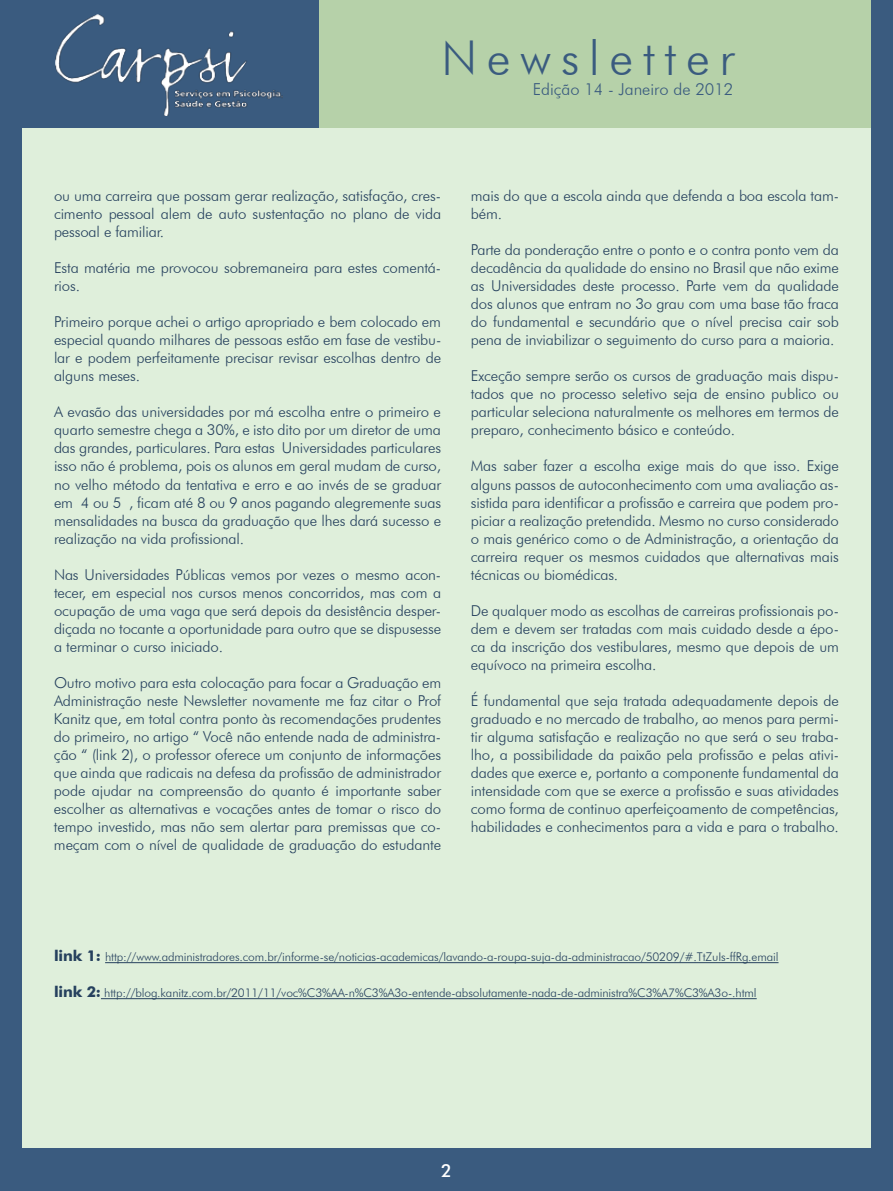
<style>
.page{position:relative;width:893px;height:1191px;background:#fff}
.page>*{position:absolute;margin:0;border:0;box-sizing:border-box;transform-origin:0 0}
.t1{font:300 48px "Futura BT";letter-spacing:.2em;color:#3a5b7f}
.t2{font:500 18px "Futura BT";color:#fff}
.t3{font:300 16.5px "Futura BT";color:#3a5b7f}
.t4{font:300 15px/18px "Futura BT";letter-spacing:-.01em;color:#26415e;text-align:justify}
.t5{font:300 12px "Futura BT";letter-spacing:-.01em;color:#26415e}
.s1{font-weight:700;font-size:15px}
</style>
<div class="page">
<div style="left:1px;top:1px;width:891px;height:1189px;background:#dfefdb"></div>
<div style="left:0;top:1148px;width:893px;height:43px;background:#3a5b7f"></div>
<div style="left:0;top:0;width:893px;height:128px;background:#b6d1a9"></div>
<div style="left:0;top:0;width:319px;height:128px;background:#3a5b7f"></div>
<div style="left:872px;top:0;width:21px;height:1191px;background:#3a5b7f"></div>
<div style="left:0;top:0;width:21px;height:1191px;background:#3a5b7f"></div>
<img style="left:55px;top:14px;width:228px;height:101px">
<hr style="left:105px;top:962px;width:673px;height:1px;background:#26415e">
<hr style="left:101px;top:998px;width:656px;height:1px;background:#26415e">
<h1 class="t1" style="left:441px;top:29px;width:295px">Newsletter</h1>
<p class="t3" style="left:533px;top:80px;width:202px">Edição 14 - Janeiro de 2012</p>
<p class="t4" style="left:54px;top:187px;width:389px">ou uma carreira que possam gerar realização, satisfação, cres&shy;cimento pessoal alem de auto sustentação no plano de vida pessoal e familiar.</p>
<p class="t4" style="left:54px;top:259px;width:389px">Esta matéria me provocou sobremaneira para estes comentá&shy;rios.</p>
<p class="t4" style="left:54px;top:313px;width:389px">Primeiro porque achei o artigo apropriado e bem colocado em especial quando milhares de pessoas estão em fase de vestibu&shy;lar e podem perfeitamente precisar revisar escolhas dentro de alguns meses.</p>
<p class="t4" style="left:54px;top:403px;width:389px">A evasão das universidades por má escolha entre o primeiro e quarto semestre chega a 30%, e isto dito por um diretor de uma das grandes, particulares. Para estas Universidades particulares isso não é problema, pois os alunos em geral mudam de curso, no velho método da tentativa e erro e ao invés de se graduar em 4 ou 5 , ficam até 8 ou 9 anos pagando alegremente suas mensalidades na busca da graduação que lhes dará sucesso e realização na vida profissional.</p>
<p class="t4" style="left:54px;top:565px;width:389px">Nas Universidades Públicas vemos por vezes o mesmo acon&shy;tecer, em especial nos cursos menos concorridos, mas com a ocupação de uma vaga que será depois da desistência desper&shy;diçada no tocante a oportunidade para outro que se dispusesse a terminar o curso iniciado.</p>
<p class="t4" style="left:54px;top:673px;width:389px">Outro motivo para esta colocação para focar a Graduação em Administração neste Newsletter novamente me faz citar o Prof Kanitz que, em total contra ponto às recomendações prudentes do primeiro, no artigo “ Você não entende nada de administra&shy;ção “ (link 2), o professor oferece um conjunto de informações que ainda que radicais na defesa da profissão de administrador pode ajudar na compreensão do quanto é importante saber escolher as alternativas e vocações antes de tomar o risco do tempo investido, mas não sem alertar para premissas que co&shy;meçam com o nível de qualidade de graduação do estudante</p>
<p class="t4" style="left:471px;top:187px;width:370px">mais do que a escola ainda que defenda a boa escola tam&shy;bém.</p>
<p class="t4" style="left:471px;top:241px;width:370px">Parte da ponderação entre o ponto e o contra ponto vem da decadência da qualidade do ensino no Brasil que não exime as Universidades deste processo. Parte vem da qualidade dos alunos que entram no 3o grau com uma base tão fraca do fundamental e secundário que o nível precisa cair sob pena de inviabilizar o seguimento do curso para a maioria.</p>
<p class="t4" style="left:471px;top:367px;width:370px">Exceção sempre serão os cursos de graduação mais dispu&shy;tados que no processo seletivo seja de ensino publico ou particular seleciona naturalmente os melhores em termos de preparo, conhecimento básico e conteúdo.</p>
<p class="t4" style="left:471px;top:457px;width:370px">Mas saber fazer a escolha exige mais do que isso. Exige alguns passos de autoconhecimento com uma avaliação as&shy;sistida para identificar a profissão e carreira que podem pro&shy;piciar a realização pretendida. Mesmo no curso considerado o mais genérico como o de Administração, a orientação da carreira requer os mesmos cuidados que alternativas mais técnicas ou biomédicas.</p>
<p class="t4" style="left:471px;top:601px;width:370px">De qualquer modo as escolhas de carreiras profissionais po&shy;dem e devem ser tratadas com mais cuidado desde a épo&shy;ca da inscrição dos vestibulares, mesmo que depois de um equívoco na primeira escolha.</p>
<p class="t4" style="left:471px;top:691px;width:370px">É fundamental que seja tratada adequadamente depois de graduado e no mercado de trabalho, ao menos para permi&shy;tir alguma satisfação e realização no que será o seu traba&shy;lho, a possibilidade da paixão pela profissão e pelas ativi&shy;dades que exerce e, portanto a componente fundamental da intensidade com que se exerce a profissão e suas atividades como forma de continuo aperfeiçoamento de competências, habilidades e conhecimentos para a vida e para o trabalho.</p>
<p class="t5" style="left:54px;top:949px;width:726px"><span class="s1">link 1:</span> http://www.administradores.com.br/informe-se/noticias-academicas/lavando-a-roupa-suja-da-administracao/50209/#.TtZuIs-ffRg.email</p>
<p class="t5" style="left:54px;top:985px;width:704px"><span class="s1">link 2:</span> http://blog.kanitz.com.br/2011/11/voc%C3%AA-n%C3%A3o-entende-absolutamente-nada-de-administra%C3%A7%C3%A3o-.html</p>
<p class="t2" style="left:441px;top:1160px;width:12px">2</p>
</div>
